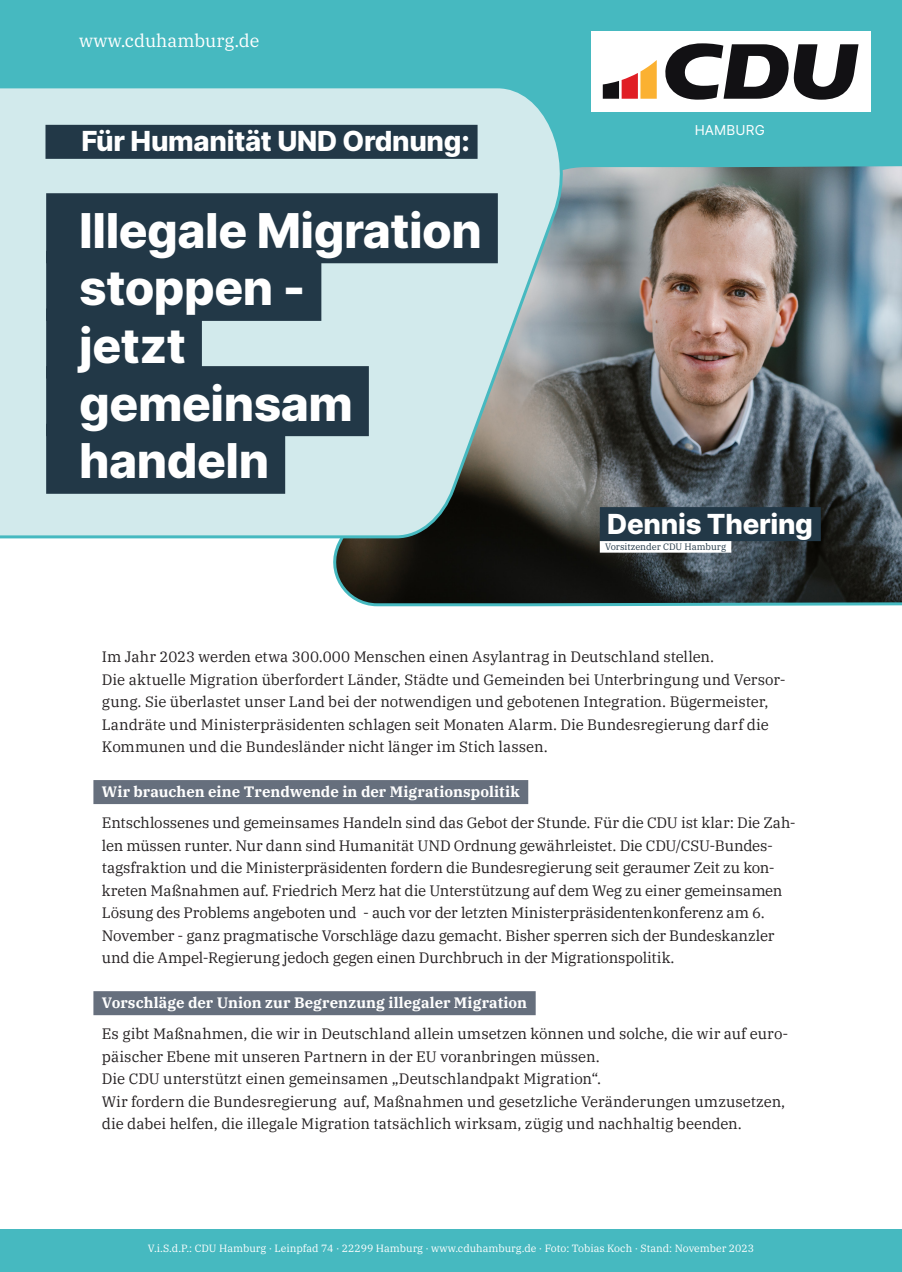
<style>
.page{position:relative;width:902px;height:1272px;background:#fff}
.page>*{position:absolute;margin:0;border:0;box-sizing:border-box;transform-origin:0 0}
.t1{font:800 48px/57.6px "Inter";letter-spacing:-.01em;color:#fff}
.t2{font:800 27.6px "Inter";letter-spacing:-.01em;color:#fff}
.t3{font:18px "IBM Plex Serif";color:#fff}
.t4{font:15px/22.5px "IBM Plex Serif";letter-spacing:-.01em;color:#231f20}
.t5{font:700 15px "IBM Plex Serif";letter-spacing:.005em;color:#fff}
.t6{font:13.65px "Inter";letter-spacing:.01em;color:#fff}
.t7{font:10.5px "IBM Plex Serif";color:#fff}
.t8{font:9.3px "IBM Plex Serif";color:#223847}
</style>
<div class="page">
<div style="left:0;top:0;width:901px;height:210px;background:#46b9c0"></div>
<div style="left:0;top:1229px;width:901px;height:42px;background:#46b9c0"></div>
<img style="left:333px;top:166px;width:568px;height:441px">
<svg style="left:0;top:88px;width:579px;height:452px;background:#bcd2d3"></svg>
<div style="left:46px;top:193px;width:452px;height:70px;background:#223847"></div>
<div style="left:46px;top:251px;width:275px;height:70px;background:#223847"></div>
<div style="left:46px;top:308px;width:156px;height:70px;background:#223847"></div>
<div style="left:46px;top:366px;width:323px;height:70px;background:#223847"></div>
<div style="left:46px;top:424px;width:239px;height:70px;background:#223847"></div>
<div style="left:599px;top:507px;width:221px;height:34px;background:#223847"></div>
<div style="left:599px;top:541px;width:132px;height:11px;background:#fff"></div>
<div style="left:93px;top:780px;width:435px;height:24px;background:#666f7d"></div>
<div style="left:93px;top:991px;width:442px;height:24px;background:#666f7d"></div>
<div style="left:590px;top:31px;width:280px;height:81px;background:#fff"></div>
<svg style="left:602px;top:60px;width:54px;height:39px"></svg>
<svg style="left:665px;top:43px;width:193px;height:57px"></svg>
<div style="left:45px;top:125px;width:432px;height:34px;background:#223847"></div>
<p class="t3" style="left:79px;top:27px;width:182px">www.cduhamburg.de</p>
<h2 class="t2" style="left:81px;top:120px;width:390px">Für Humanität UND Ordnung:</h2>
<h1 class="t1" style="left:79px;top:200px;width:404px">Illegale Migration stoppen -<br>jetzt<br>gemeinsam handeln</h1>
<p class="t6" style="left:694px;top:120px;width:72px">HAMBURG</p>
<h2 class="t2" style="left:607px;top:502px;width:207px">Dennis Thering</h2>
<p class="t8" style="left:605px;top:539px;width:122px">Vorsitzender CDU Hamburg</p>
<p class="t4" style="left:102px;top:644px;width:685px">Im Jahr 2023 werden etwa 300.000 Menschen einen Asylantrag in Deutschland stellen.<br>Die aktuelle Migration überfordert Länder, Städte und Gemeinden bei Unterbringung und Versor&shy;gung. Sie überlastet unser Land bei der notwendigen und gebotenen Integration. Bügermeister, Landräte und Ministerpräsidenten schlagen seit Monaten Alarm. Die Bundesregierung darf die Kommunen und die Bundesländer nicht länger im Stich lassen.</p>
<p class="t5" style="left:102px;top:779px;width:419px">Wir brauchen eine Trendwende in der Migrationspolitik</p>
<p class="t4" style="left:102px;top:810px;width:695px">Entschlossenes und gemeinsames Handeln sind das Gebot der Stunde. Für die CDU ist klar: Die Zah&shy;len müssen runter. Nur dann sind Humanität UND Ordnung gewährleistet. Die CDU/CSU-Bundes&shy;tagsfraktion und die Ministerpräsidenten fordern die Bundesregierung seit geraumer Zeit zu kon&shy;kreten Maßnahmen auf. Friedrich Merz hat die Unterstützung auf dem Weg zu einer gemeinsamen Lösung des Problems angeboten und - auch vor der letzten Ministerpräsidentenkonferenz am 6.<br>November - ganz pragmatische Vorschläge dazu gemacht. Bisher sperren sich der Bundeskanzler und die Ampel-Regierung jedoch gegen einen Durchbruch in der Migrationspolitik.</p>
<p class="t5" style="left:102px;top:990px;width:426px">Vorschläge der Union zur Begrenzung illegaler Migration</p>
<p class="t4" style="left:102px;top:1021px;width:688px">Es gibt Maßnahmen, die wir in Deutschland allein umsetzen können und solche, die wir auf euro&shy;päischer Ebene mit unseren Partnern in der EU voranbringen müssen.<br>Die CDU unterstützt einen gemeinsamen „Deutschlandpakt Migration“.<br>Wir fordern die Bundesregierung auf, Maßnahmen und gesetzliche Veränderungen umzusetzen, die dabei helfen, die illegale Migration tatsächlich wirksam, zügig und nachhaltig beenden.</p>
<p class="t7" style="left:148px;top:1239px;width:607px">V.i.S.d.P.: CDU Hamburg · Leinpfad 74 · 22299 Hamburg · www.cduhamburg.de · Foto: Tobias Koch · Stand: November 2023</p>
</div>
